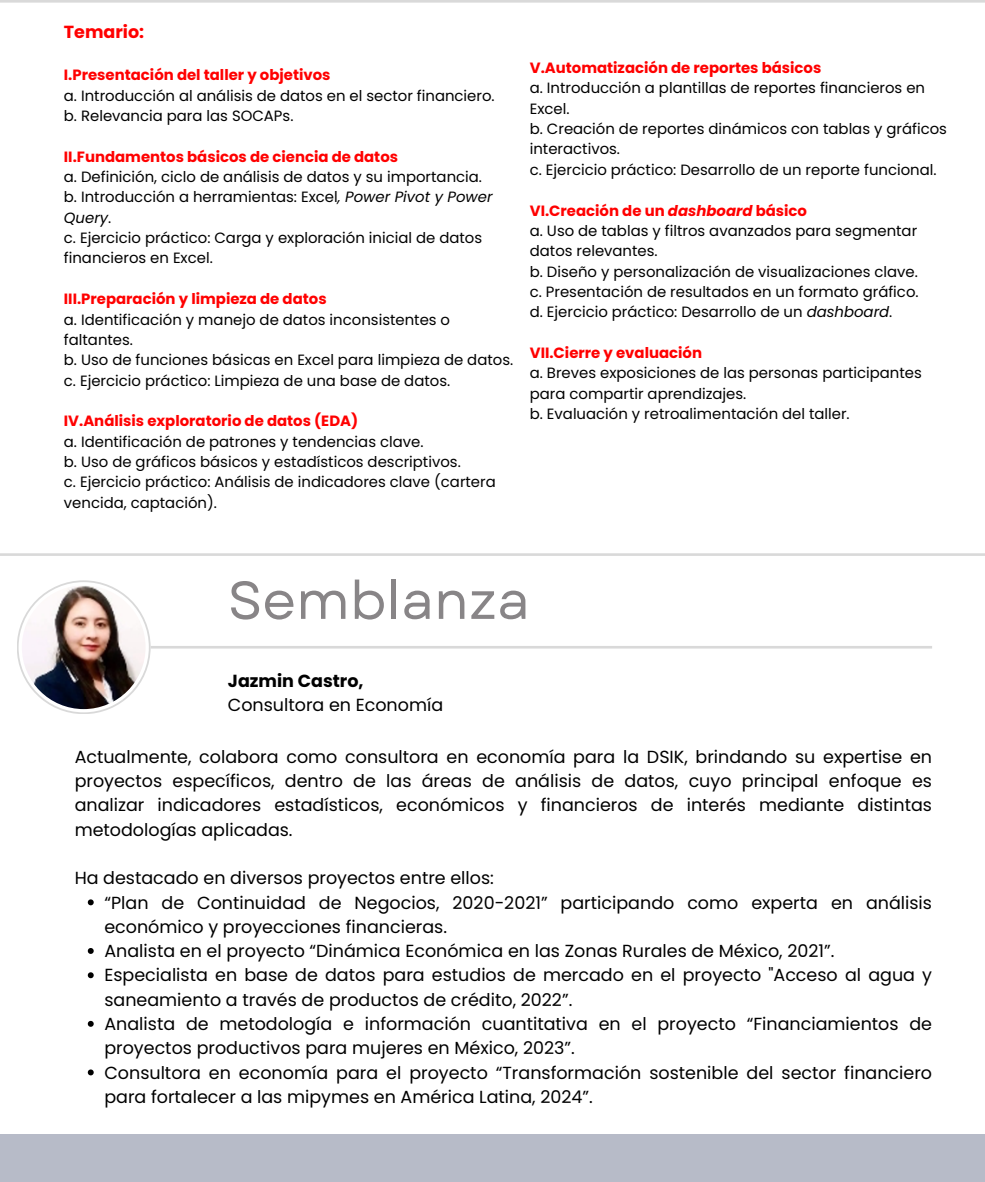
<style>
.page{position:relative;width:985px;height:1182px;background:#fff}
.page>*{position:absolute;margin:0;border:0;box-sizing:border-box;transform-origin:0 0}
.t1{font:53.11px "Garet";color:#888587}
.t2{font:17.5px/24.3px "Poppins";color:#000}
.t3{font:700 17.5px "Poppins";color:#f00}
.t4{font:14.88px/20.3px "Poppins";color:#000}
.t5{font:700 14.88px "Poppins";color:#f00}
.s1{font-style:italic}
.s2{font-weight:700}
</style>
<div class="page">
<div style="left:0;top:1134px;width:984px;height:47px;background:#b7bbc8"></div>
<svg style="left:17px;top:580px;width:134px;height:134px"></svg>
<div style="left:19px;top:582px;width:130px;height:130px;background:#fff;border-radius:50%"></div>
<img style="left:22px;top:585px;width:123px;height:124px;border-radius:50%">
<hr style="left:151px;top:646px;width:781px;height:2px;background:#d9d9d9">
<hr style="left:0;top:553px;width:984px;height:3px;background:#d9d9d9">
<svg style="left:88px;top:899px;width:6px;height:6px"></svg>
<svg style="left:88px;top:948px;width:6px;height:5px"></svg>
<svg style="left:88px;top:972px;width:6px;height:6px"></svg>
<svg style="left:88px;top:1020px;width:6px;height:6px"></svg>
<svg style="left:88px;top:1069px;width:6px;height:6px"></svg>
<hr style="left:0;top:0;width:984px;height:3px;background:#d9d9d9">
<p class="t3" style="left:64px;top:20px;width:82px">Temario:</p>
<p class="t5" style="left:64px;top:65px;width:268px">I.Presentación del taller y objetivos</p>
<p class="t4" style="left:64px;top:85px;width:432px">a. Introducción al análisis de datos en el sector financiero.</p>
<p class="t4" style="left:64px;top:106px;width:231px">b. Relevancia para las SOCAPs.</p>
<p class="t5" style="left:64px;top:146px;width:335px">II.Fundamentos básicos de ciencia de datos</p>
<p class="t4" style="left:64px;top:167px;width:419px">a. Definición, ciclo de análisis de datos y su importancia.</p>
<p class="t4" style="left:64px;top:187px;width:430px">b. Introducción a herramientas: Excel<span class="s1">, Power Pivot y Power<br>Query</span>.</p>
<p class="t4" style="left:64px;top:228px;width:420px">c. Ejercicio práctico: Carga y exploración inicial de datos financieros en Excel.</p>
<p class="t5" style="left:64px;top:288px;width:264px">III.Preparación y limpieza de datos</p>
<p class="t4" style="left:64px;top:309px;width:388px">a. Identificación y manejo de datos inconsistentes o faltantes.</p>
<p class="t4" style="left:64px;top:350px;width:451px">b. Uso de funciones básicas en Excel para limpieza de datos.</p>
<p class="t4" style="left:64px;top:370px;width:388px">c. Ejercicio práctico: Limpieza de una base de datos.</p>
<p class="t5" style="left:64px;top:410px;width:296px">IV.Análisis exploratorio de datos (EDA)</p>
<p class="t4" style="left:64px;top:431px;width:361px">a. Identificación de patrones y tendencias clave.</p>
<p class="t4" style="left:64px;top:451px;width:398px">b. Uso de gráficos básicos y estadísticos descriptivos.</p>
<p class="t4" style="left:64px;top:472px;width:433px">c. Ejercicio práctico: Análisis de indicadores clave (cartera vencida, captación).</p>
<p class="t5" style="left:529px;top:57px;width:293px">V.Automatización de reportes básicos</p>
<p class="t4" style="left:529px;top:78px;width:397px">a. Introducción a plantillas de reportes financieros en<br>Excel.</p>
<p class="t4" style="left:529px;top:119px;width:418px">b. Creación de reportes dinámicos con tablas y gráficos interactivos.</p>
<p class="t4" style="left:529px;top:159px;width:408px">c. Ejercicio práctico: Desarrollo de un reporte funcional.</p>
<p class="t5" style="left:529px;top:200px;width:279px">VI.Creación de un <span class="s1">dashboard</span> básico</p>
<p class="t4" style="left:529px;top:220px;width:389px">a. Uso de tablas y filtros avanzados para segmentar datos relevantes.</p>
<p class="t4" style="left:529px;top:261px;width:389px">b. Diseño y personalización de visualizaciones clave.</p>
<p class="t4" style="left:529px;top:281px;width:390px">c. Presentación de resultados en un formato gráfico.</p>
<p class="t4" style="left:529px;top:302px;width:364px">d. Ejercicio práctico: Desarrollo de un <span class="s1">dashboard</span>.</p>
<p class="t5" style="left:529px;top:342px;width:174px">VII.Cierre y evaluación</p>
<p class="t4" style="left:529px;top:363px;width:393px">a. Breves exposiciones de las personas participantes para compartir aprendizajes.</p>
<p class="t4" style="left:529px;top:403px;width:321px">b. Evaluación y retroalimentación del taller.</p>
<p class="t1" style="left:228px;top:562px;width:303px">Semblanza</p>
<h2 class="t2" style="left:228px;top:668px;width:217px"><span class="s2">Jazmin Castro,<br></span>Consultora en Economía</h2>
<h1 class="t2" style="left:75px;top:744px;width:858px;text-align:justify">Actualmente, colabora como consultora en economía para la DSIK, brindando su expertise en proyectos específicos, dentro de las áreas de análisis de datos, cuyo principal enfoque es analizar indicadores estadísticos, económicos y financieros de interés mediante distintas metodologías aplicadas.</h1>
<p class="t2" style="left:75px;top:865px;width:421px">Ha destacado en diversos proyectos entre ellos:</p>
<h3 class="t2" style="left:104px;top:890px;width:829px">“Plan de Continuidad de Negocios, 2020-2021” participando como experta en análisis económico y proyecciones financieras.</h3>
<h3 class="t2" style="left:104px;top:938px;width:731px">Analista en el proyecto “Dinámica Económica en las Zonas Rurales de México, 2021”.</h3>
<h3 class="t2" style="left:104px;top:963px;width:829px">Especialista en base de datos para estudios de mercado en el proyecto "Acceso al agua y saneamiento a través de productos de crédito, 2022”.</h3>
<p class="t2" style="left:104px;top:1011px;width:829px">Analista de metodología e información cuantitativa en el proyecto “Financiamientos de proyectos productivos para mujeres en México, 2023”.</p>
<p class="t2" style="left:104px;top:1060px;width:829px">Consultora en economía para el proyecto “Transformación sostenible del sector financiero para fortalecer a las mipymes en América Latina, 2024”.</p>
</div>
